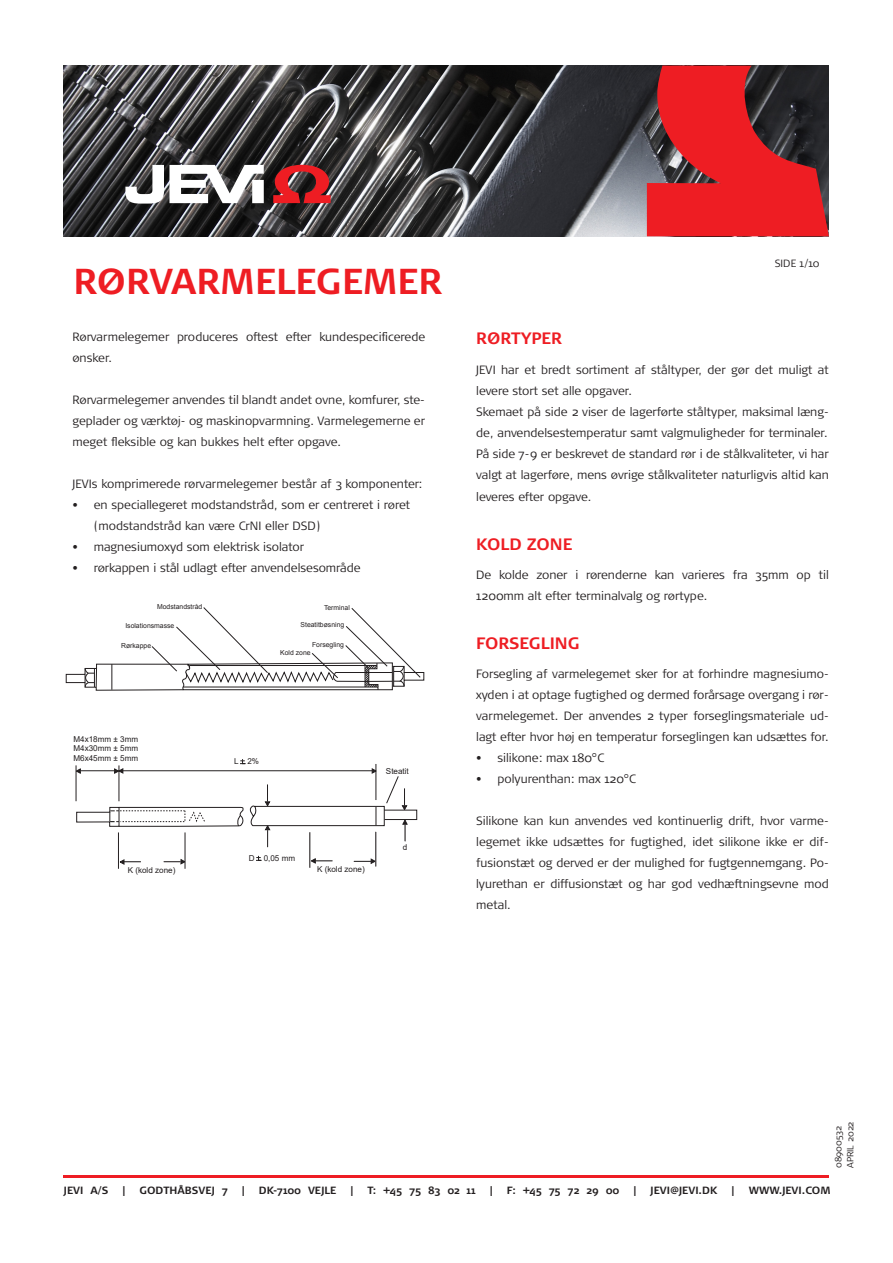
<style>
.page{position:relative;width:893px;height:1263px;background:#fff}
.page>*{position:absolute;margin:0;border:0;box-sizing:border-box;transform-origin:0 0}
.PB_Overskrift_-_prod{font:700 36px "Signa Normal";color:#ee1d23}
.PB_2__overskrift_-_p{font:700 16.5px "Signa Normal";color:#ee1d23}
.PB_Brødtekst_-_produ{font:300 12px/21px "Signa Normal";color:#231f20}
.PB_Adresse_info_-_pr{font:700 10.5px "Signa Normal";color:#231f20}
.PB_Sidenr_-_produktb{font:300 10.5px "Signa Normal";color:#231f20}
.PB_Mdr_dato_nr_-_pro{font:300 9px/12px "Signa Normal";letter-spacing:.01em;color:#231f20}
.t1{font:8.1px/9.8px "Arial";color:#231f20;text-align:justify}
.t2{font:6.9px "Arial";color:#231f20}
</style>
<div class="page">
<hr style="left:64px;top:1176px;width:765px;height:2px;background:#ee1d23">
<img style="left:64px;top:66px;width:583px;height:170px">
<svg style="left:647px;top:66px;width:182px;height:170px;background:#ae2429"></svg>
<svg style="left:125px;top:165px;width:139px;height:39px"></svg>
<svg style="left:273px;top:165px;width:58px;height:38px;background:#a0262a"></svg>
<svg style="left:66px;top:607px;width:358px;height:84px"></svg>
<div style="left:384px;top:810px;width:33px;height:10px;border:1px solid #231f20"></div>
<hr style="left:376px;top:832px;width:1px;height:34px;background:#231f20">
<hr style="left:310px;top:832px;width:1px;height:36px;background:#231f20">
<svg style="left:256px;top:855px;width:6px;height:6px"></svg>
<hr style="left:118px;top:832px;width:1px;height:37px;background:#231f20">
<hr style="left:185px;top:832px;width:1px;height:37px;background:#231f20">
<svg style="left:76px;top:759px;width:332px;height:88px"></svg>
<svg style="left:164px;top:859px;width:22px;height:6px"></svg>
<svg style="left:120px;top:859px;width:21px;height:6px"></svg>
<svg style="left:311px;top:858px;width:21px;height:6px"></svg>
<svg style="left:354px;top:858px;width:22px;height:6px"></svg>
<p class="PB_Overskrift_-_prod" style="left:73px;top:259px;width:372px">RØRVARMELEGEMER</p>
<p class="PB_Brødtekst_-_produ" style="left:72px;top:327px;width:354px">Rørvarmelegemer produceres oftest efter kundespecificerede ønsker.</p>
<p class="PB_Brødtekst_-_produ" style="left:72px;top:390px;width:354px;text-align:justify">Rørvarmelegemer anvendes til blandt andet ovne, komfurer, ste&shy;geplader og værktøj- og maskinopvarmning. Varmelegemerne er meget fleksible og kan bukkes helt efter opgave.</p>
<p class="PB_Brødtekst_-_produ" style="left:72px;top:474px;width:351px">JEVIs komprimerede rørvarmelegemer består af 3 komponenter:</p>
<p class="PB_Brødtekst_-_produ" style="left:94px;top:495px;width:318px;text-indent:-21px">• en speciallegeret modstandstråd, som er centreret i røret (modstandstråd kan være CrNI eller DSD)</p>
<p class="PB_Brødtekst_-_produ" style="left:72px;top:537px;width:233px">• magnesiumoxyd som elektrisk isolator</p>
<p class="PB_Brødtekst_-_produ" style="left:72px;top:558px;width:290px">• rørkappen i stål udlagt efter anvendelsesområde</p>
<p class="t2" style="left:157px;top:602px;width:47px">Modstandstråd</p>
<p class="t2" style="left:125px;top:621px;width:51px">Isolationsmasse</p>
<p class="t2" style="left:121px;top:641px;width:32px">Rørkappe</p>
<p class="t2" style="left:312px;top:640px;width:33px">Forsegling</p>
<p class="t2" style="left:324px;top:603px;width:27px">Terminal</p>
<p class="t2" style="left:301px;top:620px;width:45px">Steatitbøsning</p>
<p class="t2" style="left:280px;top:648px;width:32px">Kold zone</p>
<p class="t1" style="left:73px;top:734px;width:66px">M4x18mm ± 3mm M4x30mm ± 5mm M6x45mm ± 5mm</p>
<p class="t1" style="left:128px;top:865px;width:49px">K (kold zone)</p>
<p class="t1" style="left:234px;top:757px;width:26px">L 2%</p>
<p class="t1" style="left:386px;top:766px;width:24px">Steatit</p>
<p class="t1" style="left:249px;top:853px;width:48px">D 0,05 mm</p>
<p class="t1" style="left:317px;top:865px;width:49px">K (kold zone)</p>
<p class="t1" style="left:403px;top:842px;width:6px">d</p>
<p class="PB_Sidenr_-_produktb" style="left:775px;top:257px;width:46px">SIDE 1/10</p>
<p class="PB_2__overskrift_-_p" style="left:476px;top:328px;width:88px">RØRTYPER</p>
<p class="PB_Brødtekst_-_produ" style="left:476px;top:359px;width:354px">JEVI har et bredt sortiment af ståltyper, der gør det muligt at levere stort set alle opgaver.</p>
<p class="PB_Brødtekst_-_produ" style="left:476px;top:401px;width:354px">Skemaet på side 2 viser de lagerførte ståltyper, maksimal læng&shy;de, anvendelsestemperatur samt valgmuligheder for terminaler.</p>
<p class="PB_Brødtekst_-_produ" style="left:476px;top:443px;width:354px">På side 7-9 er beskrevet de standard rør i de stålkvaliteter, vi har valgt at lagerføre, mens øvrige stålkvaliteter naturligvis altid kan</p>
<p class="PB_Brødtekst_-_produ" style="left:476px;top:487px;width:117px">leveres efter opgave.</p>
<p class="PB_2__overskrift_-_p" style="left:476px;top:534px;width:98px">KOLD ZONE</p>
<p class="PB_Brødtekst_-_produ" style="left:476px;top:565px;width:354px">De kolde zoner i rørenderne kan varieres fra 35mm op til<br>1200mm alt efter terminalvalg og rørtype.</p>
<p class="PB_2__overskrift_-_p" style="left:476px;top:632px;width:105px">FORSEGLING</p>
<p class="PB_Brødtekst_-_produ" style="left:476px;top:664px;width:354px;text-align:justify">Forsegling af varmelegemet sker for at forhindre magnesiumo&shy;xyden i at optage fugtighed og dermed forårsage overgang i rør&shy;varmelegemet. Der anvendes 2 typer forseglingsmateriale ud&shy;lagt efter hvor høj en temperatur forseglingen kan udsættes for.</p>
<p class="PB_Brødtekst_-_produ" style="left:476px;top:748px;width:129px">• silikone: max 180°C</p>
<p class="PB_Brødtekst_-_produ" style="left:476px;top:769px;width:161px">• polyurenthan: max 120°C</p>
<p class="PB_Brødtekst_-_produ" style="left:476px;top:811px;width:354px;text-align:justify">Silikone kan kun anvendes ved kontinuerlig drift, hvor varme&shy;legemet ikke udsættes for fugtighed, idet silikone ikke er dif&shy;fusionstæt og derved er der mulighed for fugtgennemgang. Po&shy;lyurethan er diffusionstæt og har god vedhæftningsevne mod metal.</p>
<p class="PB_Mdr_dato_nr_-_pro" style="left:833px;top:1168px;width:48px;rotate:-90deg">08900532<br>APRIL 2022</p>
<p class="PB_Adresse_info_-_pr" style="left:64px;top:1184px;width:46px">JEVI A/S</p>
<p class="PB_Adresse_info_-_pr" style="left:122px;top:1184px;width:5px">|</p>
<p class="PB_Adresse_info_-_pr" style="left:139px;top:1184px;width:90px">GODTHÅBSVEJ 7</p>
<p class="PB_Adresse_info_-_pr" style="left:242px;top:1184px;width:5px">|</p>
<p class="PB_Adresse_info_-_pr" style="left:259px;top:1184px;width:79px">DK-7100 VEJLE</p>
<p class="PB_Adresse_info_-_pr" style="left:350px;top:1184px;width:5px">|</p>
<p class="PB_Adresse_info_-_pr" style="left:368px;top:1184px;width:110px">T: +45 75 83 02 11</p>
<p class="PB_Adresse_info_-_pr" style="left:490px;top:1184px;width:5px">|</p>
<p class="PB_Adresse_info_-_pr" style="left:507px;top:1184px;width:114px">F: +45 75 72 29 00</p>
<p class="PB_Adresse_info_-_pr" style="left:633px;top:1184px;width:5px">|</p>
<p class="PB_Adresse_info_-_pr" style="left:650px;top:1184px;width:68px">JEVI@JEVI.DK</p>
<p class="PB_Adresse_info_-_pr" style="left:732px;top:1184px;width:5px">|</p>
<p class="PB_Adresse_info_-_pr" style="left:749px;top:1184px;width:83px">WWW.JEVI.COM</p>
</div>
